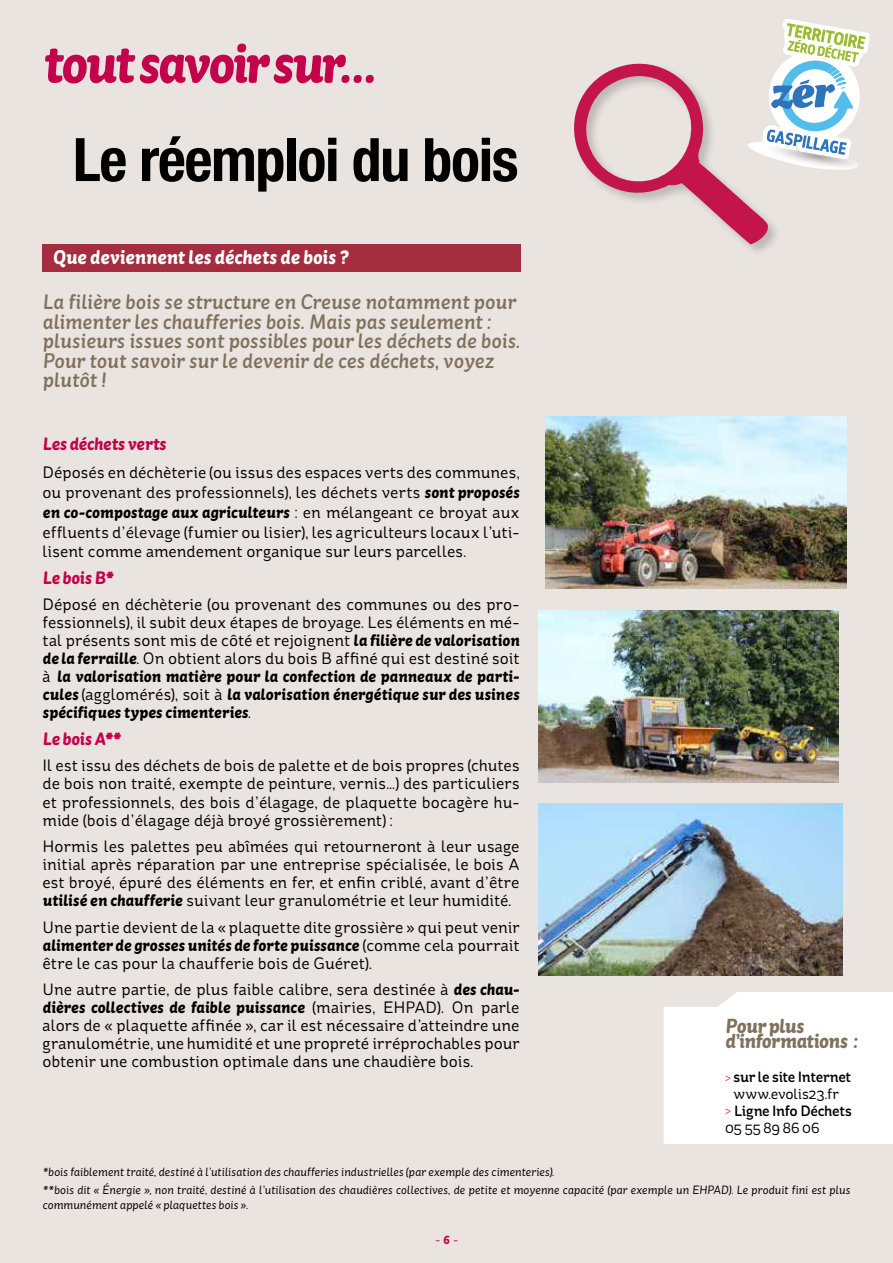
<style>
.page{position:relative;width:893px;height:1263px;background:#eae4e0}
.page>*{position:absolute;margin:0;border:0;box-sizing:border-box;transform-origin:0 0}
.t1{font:700 condensed 60px "Helvetica Neue LTW1 G";letter-spacing:-.02em;color:#000}
.t2{font:italic 700 55.5px "St Ryde";letter-spacing:-.05em;color:#c4014b}
.t3{font:italic 500 21px/19.5px "St Ryde";color:#80715d}
.t4{font:italic 700 20.4px/15.3px "St Ryde";letter-spacing:-.025em;color:#80715d}
.t5{font:italic 700 19.8px "St Ryde";color:#fff}
.t6{font:italic 700 18px "St Ryde";letter-spacing:-.01em;color:#c4014b}
.t7{font:16.5px/18px "St Ryde";color:#000;text-align:justify}
.t8{font:500 15px "St Ryde";letter-spacing:-.02em;color:#000}
.t9{font:15px "St Ryde";letter-spacing:.005em;color:#000}
.t10{font:italic 12px/18.6px "St Ryde";letter-spacing:-.01em;color:#000}
.t11{font:italic 12px "St Ryde";color:#c4014b}
.s1{font-weight:700;font-style:italic}
.s2{font-family:"Myriad Pro";font-weight:400;font-size:10.2px;color:#c4014b}
.s3{font-weight:700}
</style>
<div class="page">
<div style="left:43px;top:244px;width:478px;height:28px;background:#a42d3f"></div>
<div style="left:664px;top:992px;width:229px;height:152px;background:#fff"></div>
<img style="left:546px;top:417px;width:300px;height:172px">
<img style="left:538px;top:610px;width:301px;height:172px">
<img style="left:538px;top:804px;width:305px;height:172px">
<svg style="left:574px;top:19px;width:296px;height:225px"></svg>
<h2 class="t2" style="left:43px;top:30px;width:334px">tout savoir sur…</h2>
<h1 class="t1" style="left:73px;top:124px;width:447px">Le réemploi du bois</h1>
<p class="t5" style="left:53px;top:245px;width:297px">Que deviennent les déchets de bois ?</p>
<p class="t3" style="left:43px;top:292px;width:479px">La filière bois se structure en Creuse notamment pour alimenter les chaufferies bois. Mais pas seulement : plusieurs issues sont possibles pour les déchets de bois.<br>Pour tout savoir sur le devenir de ces déchets, voyez plutôt !</p>
<p class="t6" style="left:43px;top:433px;width:125px">Les déchets verts</p>
<p class="t7" style="left:43px;top:463px;width:479px;line-height:19.8px">Déposés en déchèterie (ou issus des espaces verts des communes, ou provenant des professionnels), les déchets verts <span class="s1">sont proposés en co-compostage aux agriculteurs</span> : en mélangeant ce broyat aux effluents d’élevage (fumier ou lisier), les agriculteurs locaux l’uti&shy;lisent comme amendement organique sur leurs parcelles.</p>
<p class="t6" style="left:43px;top:567px;width:73px">Le bois B*</p>
<p class="t7" style="left:43px;top:596px;width:478px">Déposé en déchèterie (ou provenant des communes ou des pro&shy;fessionnels), il subit deux étapes de broyage. Les éléments en mé&shy;tal présents sont mis de côté et rejoignent <span class="s1">la filière de valorisation de la ferraille</span>. On obtient alors du bois B affiné qui est destiné soit à <span class="s1">la valorisation matière pour la confection de panneaux de parti&shy;cules</span> (agglomérés), soit à <span class="s1">la valorisation énergétique sur des usines spécifiques types cimenteries</span>.</p>
<p class="t6" style="left:43px;top:728px;width:80px">Le bois A**</p>
<p class="t7" style="left:43px;top:757px;width:479px">Il est issu des déchets de bois de palette et de bois propres (chutes de bois non traité, exempte de peinture, vernis…) des particuliers et professionnels, des bois d’élagage, de plaquette bocagère hu&shy;mide (bois d’élagage déjà broyé grossièrement) :</p>
<p class="t7" style="left:43px;top:837px;width:479px">Hormis les palettes peu abîmées qui retourneront à leur usage initial après réparation par une entreprise spécialisée, le bois A est broyé, épuré des éléments en fer, et enfin criblé, avant d’être <span class="s1">utilisé en chaufferie</span> suivant leur granulométrie et leur humidité.</p>
<p class="t7" style="left:43px;top:918px;width:478px">Une partie devient de la « plaquette dite grossière » qui peut venir <span class="s1">alimenter de grosses unités de forte puissance</span> (comme cela pourrait être le cas pour la chaufferie bois de Guéret).</p>
<p class="t7" style="left:43px;top:980px;width:479px">Une autre partie, de plus faible calibre, sera destinée à <span class="s1">des chau&shy;dières collectives de faible puissance</span> (mairies, EHPAD). On parle alors de « plaquette affinée », car il est nécessaire d’atteindre une granulométrie, une humidité et une propreté irréprochables pour obtenir une combustion optimale dans une chaudière bois.</p>
<p class="t4" style="left:725px;top:1018px;width:134px">Pour plus d’informations :</p>
<p class="t8" style="left:725px;top:1068px;width:128px"><span class="s2">&gt;</span> sur le site Internet</p>
<p class="t9" style="left:734px;top:1085px;width:107px">www.evolis23.fr</p>
<p class="t8" style="left:725px;top:1102px;width:128px"><span class="s2">&gt;</span> Ligne Info Déchets</p>
<p class="t9" style="left:725px;top:1119px;width:96px">05 55 89 86 06</p>
<p class="t10" style="left:43px;top:1162px;width:809px">*bois faiblement traité, destiné à l’utilisation des chaufferies industrielles (par exemple des cimenteries).<br>**bois dit « Énergie », non traité, destiné à l’utilisation des chaudières collectives, de petite et moyenne capacité (par exemple un EHPAD). Le produit fini est plus</p>
<p class="t10" style="left:43px;top:1195px;width:207px">communément appelé « plaquettes bois ».</p>
<p class="t11" style="left:435px;top:1233px;width:24px">- <span class="s3">6</span> -</p>
</div>
